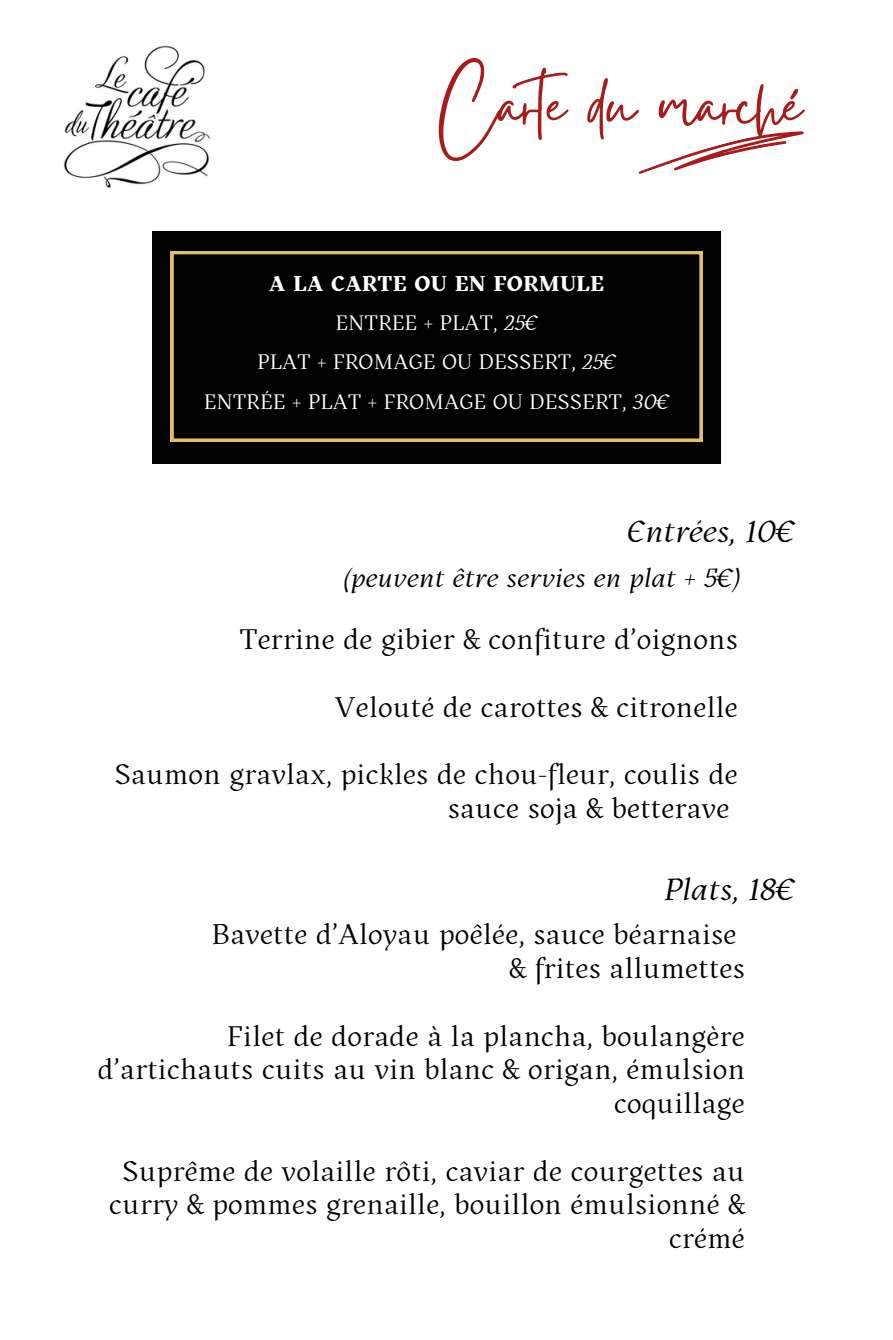
<style>
.page{position:relative;width:893px;height:1340px;background:#fff}
.page>*{position:absolute;margin:0;border:0;box-sizing:border-box;transform-origin:0 0}
.t1{font:85.5px "Gistesy";color:#a81b1b}
.t2{font:italic 31.5px "Kitsch";letter-spacing:.01em;color:#000}
.t3{font:29.25px/33.8px "Kitsch";letter-spacing:.01em;color:#000;text-align:right}
.t4{font:italic 27px "Kitsch";letter-spacing:.01em;color:#000}
.t5{font:21.6px/39.1px "Kitsch";letter-spacing:.01em;color:#fff;text-align:center}
.s1{font-weight:700}
.s2{font-style:italic}
</style>
<div class="page">
<svg style="left:638px;top:131px;width:165px;height:43px"></svg>
<img style="left:63px;top:45px;width:147px;height:143px">
<div style="left:152px;top:231px;width:569px;height:233px;background:#000"></div>
<svg style="left:170px;top:251px;width:532px;height:191px"></svg>
<h1 class="t1" style="left:439px;top:46px;width:363px">Carte du marché</h1>
<p class="t5" style="left:204px;top:266px;width:467px"><span class="s1">A LA CARTE OU EN FORMULE<br></span>ENTREE + PLAT, <span class="s2">25€<br></span>PLAT + FROMAGE OU DESSERT, <span class="s2">25€<br></span>ENTRÉE + PLAT + FROMAGE OU DESSERT, <span class="s2">30€</span></p>
<p class="t2" style="left:627px;top:513px;width:169px">Entrées, 10€</p>
<p class="t4" style="left:344px;top:561px;width:398px">(peuvent être servies en plat + 5€)</p>
<p class="t3" style="left:240px;top:624px;width:499px">Terrine de gibier &amp; confiture d’oignons</p>
<p class="t3" style="left:335px;top:692px;width:404px">Velouté de carottes &amp; citronelle</p>
<p class="t3" style="left:114px;top:759px;width:625px">Saumon gravlax, pickles de chou-fleur, coulis de sauce soja &amp; betterave</p>
<p class="t2" style="left:663px;top:870px;width:132px">Plats, 18€</p>
<p class="t3" style="left:212px;top:920px;width:535px">Bavette d’Aloyau poêlée, sauce béarnaise &amp; frites allumettes</p>
<p class="t3" style="left:98px;top:1021px;width:648px">Filet de dorade à la plancha, boulangère d’artichauts cuits au vin blanc &amp; origan, émulsion coquillage</p>
<p class="t3" style="left:109px;top:1156px;width:637px">Suprême de volaille rôti, caviar de courgettes au curry &amp; pommes grenaille, bouillon émulsionné &amp; crémé</p>
</div>
